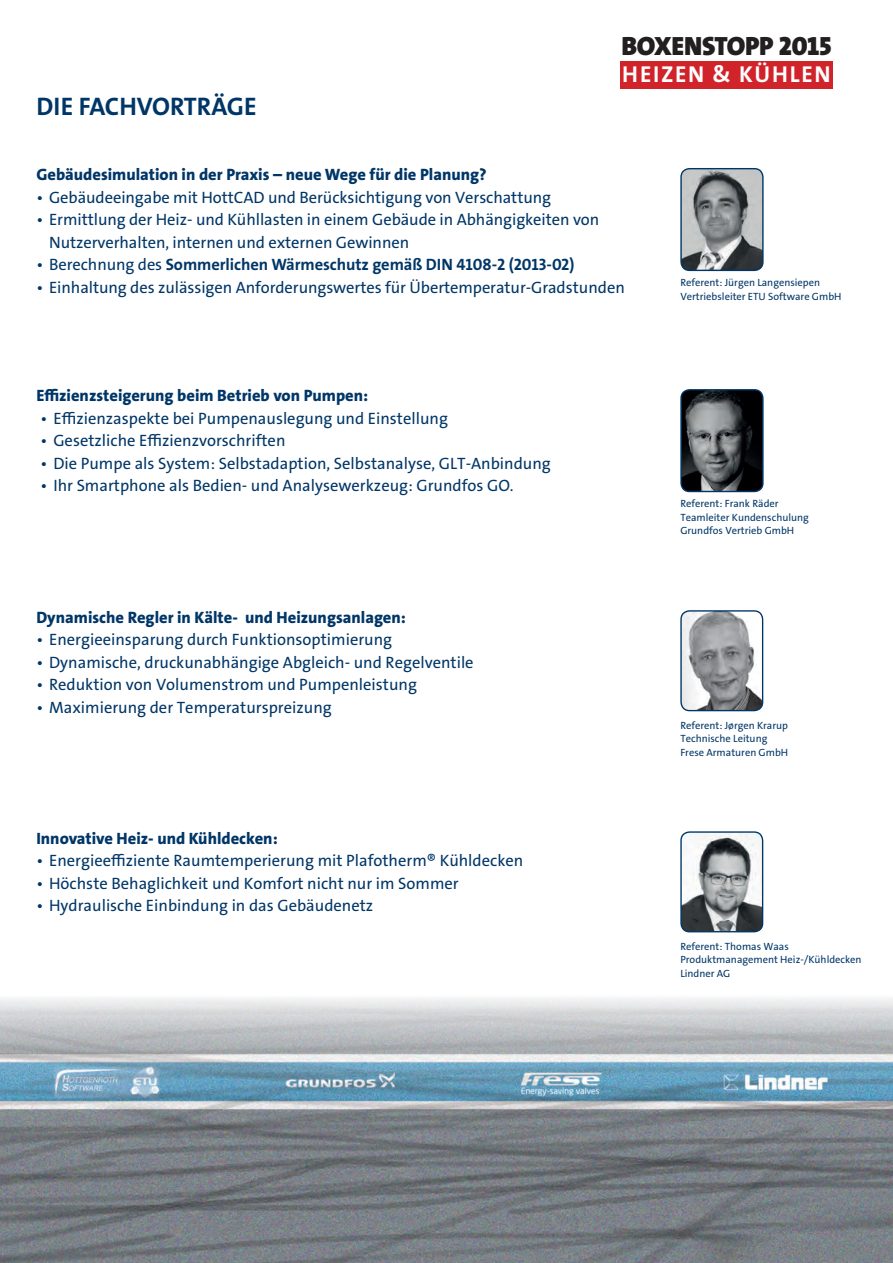
<style>
.page{position:relative;width:893px;height:1263px;background:#fff}
.page>*{position:absolute;margin:0;border:0;box-sizing:border-box;transform-origin:0 0}
.t1{font:26.55px "Grundfos The Sans OT 9 BL";letter-spacing:-.01em;color:#231f20}
.t2{font:25.5px "Grundfos The Sans OT 7 B";color:#003667}
.t3{font:23.1px "Grundfos The Sans OT 7 B";letter-spacing:.07em;color:#fff}
.t4{font:16.5px/22.5px "Grundfos The Sans OT 5 R";color:#003667}
.t5{font:16.5px "Grundfos The Sans OT 8 XB";color:#003667}
.t6{font:16.5px "Grundfos The Sans OT 7 B";letter-spacing:-.005em;color:#003667}
.t7{font:10.5px/13.5px "Grundfos The Sans OT 5 R";color:#003667}
.s1{font-family:"Grundfos The Sans OT 5 R"}
</style>
<div class="page">
<img style="left:0;top:998px;width:893px;height:265px">
<img style="left:682px;top:169px;width:80px;height:101px">
<div style="left:680px;top:168px;width:84px;height:103px;border:1px solid #003667;border-radius:9px"></div>
<img style="left:681px;top:391px;width:82px;height:100px">
<div style="left:680px;top:389px;width:84px;height:103px;border:1px solid #003667;border-radius:9px"></div>
<img style="left:681px;top:611px;width:82px;height:100px">
<div style="left:680px;top:610px;width:83px;height:101px;border:1px solid #003667;border-radius:9px"></div>
<img style="left:681px;top:832px;width:82px;height:100px">
<div style="left:680px;top:831px;width:83px;height:101px;border:1px solid #003667;border-radius:9px"></div>
<div style="left:620px;top:61px;width:213px;height:28px;background:#d1232a"></div>
<h2 class="t2" style="left:36px;top:90px;width:222px">DIE FACHVORTRÄGE</h2>
<h1 class="t1" style="left:621px;top:29px;width:212px">BOXENSTOPP 2015</h1>
<h3 class="t3" style="left:622px;top:60px;width:210px">HEIZEN &amp; KÜHLEN</h3>
<p class="t5" style="left:36px;top:164px;width:452px">Gebäudesimulation in der Praxis – neue Wege für die Planung?</p>
<p class="t4" style="left:36px;top:186px;width:516px">• Gebäudeeingabe mit HottCAD und Berücksichtigung von Verschattung</p>
<p class="t4" style="left:49px;top:208px;width:552px;text-indent:-13px">• Ermittlung der Heiz- und Kühllasten in einem Gebäude in Abhängigkeiten von<br>Nutzerverhalten, internen und externen Gewinnen</p>
<p class="t6" style="left:36px;top:254px;width:540px"><span class="s1">• Berechnung des</span> Sommerlichen Wärmeschutz gemäß DIN 4108-2 (2013-02)</p>
<p class="t4" style="left:36px;top:276px;width:590px">• Einhaltung des zulässigen Anforderungswertes für Übertemperatur-Gradstunden</p>
<p class="t5" style="left:36px;top:385px;width:333px">Effizienzsteigerung beim Betrieb von Pumpen:</p>
<p class="t4" style="left:41px;top:407px;width:409px">• Effizienzaspekte bei Pumpenauslegung und Einstellung</p>
<p class="t4" style="left:41px;top:430px;width:246px">• Gesetzliche Effizienzvorschriften</p>
<p class="t4" style="left:41px;top:452px;width:512px">• Die Pumpe als System: Selbstadaption, Selbstanalyse, GLT-Anbindung</p>
<p class="t4" style="left:41px;top:475px;width:475px">• Ihr Smartphone als Bedien- und Analysewerkzeug: Grundfos GO.</p>
<p class="t5" style="left:36px;top:606px;width:371px">Dynamische Regler in Kälte- und Heizungsanlagen:</p>
<p class="t4" style="left:36px;top:628px;width:357px">• Energieeinsparung durch Funktionsoptimierung</p>
<p class="t4" style="left:36px;top:651px;width:439px">• Dynamische, druckunabhängige Abgleich- und Regelventile</p>
<p class="t4" style="left:36px;top:673px;width:382px">• Reduktion von Volumenstrom und Pumpenleistung</p>
<p class="t4" style="left:36px;top:696px;width:297px">• Maximierung der Temperaturspreizung</p>
<p class="t5" style="left:36px;top:827px;width:243px">Innovative Heiz- und Kühldecken:</p>
<p class="t4" style="left:36px;top:849px;width:488px">• Energieeffiziente Raumtemperierung mit Plafotherm® Kühldecken</p>
<p class="t4" style="left:36px;top:872px;width:424px">• Höchste Behaglichkeit und Komfort nicht nur im Sommer</p>
<p class="t4" style="left:36px;top:894px;width:338px">• Hydraulische Einbindung in das Gebäudenetz</p>
<p class="t7" style="left:680px;top:276px;width:163px">Referent: Jürgen Langensiepen<br>Vertriebsleiter ETU Software GmbH</p>
<p class="t7" style="left:680px;top:497px;width:130px">Referent: Frank Räder<br>Teamleiter Kundenschulung<br>Grundfos Vertrieb GmbH</p>
<p class="t7" style="left:680px;top:718px;width:109px">Referent: Jørgen Krarup<br>Technische Leitung<br>Frese Armaturen GmbH</p>
<p class="t7" style="left:680px;top:939px;width:183px">Referent: Thomas Waas<br>Produktmanagement Heiz-/Kühldecken<br>Lindner AG</p>
</div>
